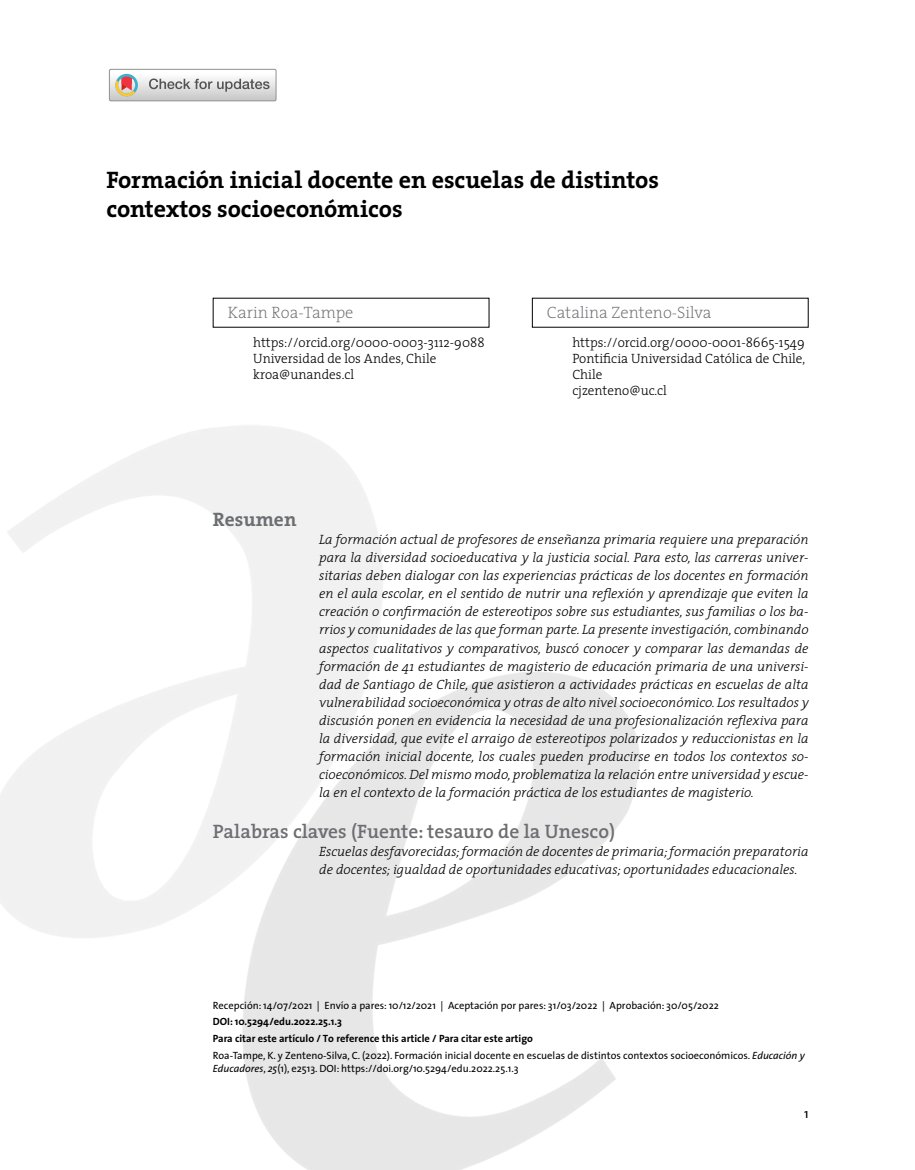
<style>
.page{position:relative;width:915px;height:1170px;background:#fff}
.page>*{position:absolute;margin:0;border:0;box-sizing:border-box;transform-origin:0 0}
.t1{font:700 24px/28.8px "The Serif";letter-spacing:-.005em;color:#000}
.t2{font:600 19.5px "The Serif";color:#6d6e71}
.t3{font:700 19.5px "The Serif";color:#6d6e71}
.t4{font:200 16.5px "The Serif";color:#6d6e71}
.t5{font:italic 300 13.5px/18px "The Serif";color:#000;text-align:justify}
.t6{font:300 13.5px/16.2px "The Serif";color:#000}
.t7{font:13.5px "The Sans";color:#000}
.t8{font:10.5px/16.8px "The Sans";color:#000}
.s1{font-weight:700}
.s2{font-style:italic}
</style>
<div class="page">
<svg style="left:212px;top:297px;width:277px;height:31px"></svg>
<svg style="left:531px;top:297px;width:277px;height:31px"></svg>
<svg style="left:109px;top:69px;width:167px;height:32px"></svg>
<h1 class="t1" style="left:106px;top:165px;width:554px">Formación inicial docente en escuelas de distintos contextos socioeconómicos</h1>
<p class="t4" style="left:227px;top:298px;width:127px">Karin Roa-Tampe</p>
<p class="t6" style="left:253px;top:333px;width:233px">https://orcid.org/0000-0003-3112-9088<br>Universidad de los Andes, Chile kroa@unandes.cl</p>
<h2 class="t3" style="left:213px;top:503px;width:85px">Resumen</h2>
<p class="t4" style="left:546px;top:298px;width:166px">Catalina Zenteno-Silva</p>
<p class="t6" style="left:572px;top:333px;width:234px">https://orcid.org/0000-0001-8665-1549<br>Pontificia Universidad Católica de Chile,<br>Chile<br>cjzenteno@uc.cl</p>
<p class="t5" style="left:319px;top:530px;width:491px">La formación actual de profesores de enseñanza primaria requiere una preparación para la diversidad socioeducativa y la justicia social. Para esto, las carreras univer&shy;sitarias deben dialogar con las experiencias prácticas de los docentes en formación en el aula escolar, en el sentido de nutrir una reflexión y aprendizaje que eviten la creación o confirmación de estereotipos sobre sus estudiantes, sus familias o los ba&shy;rrios y comunidades de las que forman parte. La presente investigación, combinando aspectos cualitativos y comparativos, buscó conocer y comparar las demandas de formación de 41 estudiantes de magisterio de educación primaria de una universi&shy;dad de Santiago de Chile, que asistieron a actividades prácticas en escuelas de alta vulnerabilidad socioeconómica y otras de alto nivel socioeconómico. Los resultados y discusión ponen en evidencia la necesidad de una profesionalización reflexiva para la diversidad, que evite el arraigo de estereotipos polarizados y reduccionistas en la formación inicial docente, los cuales pueden producirse en todos los contextos so&shy;cioeconómicos. Del mismo modo, problematiza la relación entre universidad y escue&shy;la en el contexto de la formación práctica de los estudiantes de magisterio.</p>
<h2 class="t2" style="left:213px;top:815px;width:404px">Palabras claves (Fuente: tesauro de la Unesco)</h2>
<p class="t5" style="left:319px;top:842px;width:490px">Escuelas desfavorecidas; formación de docentes de primaria; formación preparatoria de docentes; igualdad de oportunidades educativas; oportunidades educacionales.</p>
<p class="t8" style="left:213px;top:996px;width:507px">Recepción: 14/07/2021 | Envío a pares: 10/12/2021 | Aceptación por pares: 31/03/2022 | Aprobación: 30/05/2022</p>
<p class="t8" style="left:213px;top:1013px;width:593px"><span class="s1">DOI: 10.5294/edu.2022.25.1.3<br>Para citar este artículo / To reference this article / Para citar este artigo<br></span>Roa-Tampe, K. y Zenteno-Silva, C. (2022). Formación inicial docente en escuelas de distintos contextos socioeconómicos. <span class="s2">Educación y</span></p>
<p class="t8" style="left:213px;top:1059px;width:307px"><span class="s2">Educadores</span>, <span class="s2">25</span>(1), e2513. DOI: https://doi.org/10.5294/edu.2022.25.1.3</p>
<p class="t7" style="left:803px;top:1102px;width:6px">1</p>
</div>
